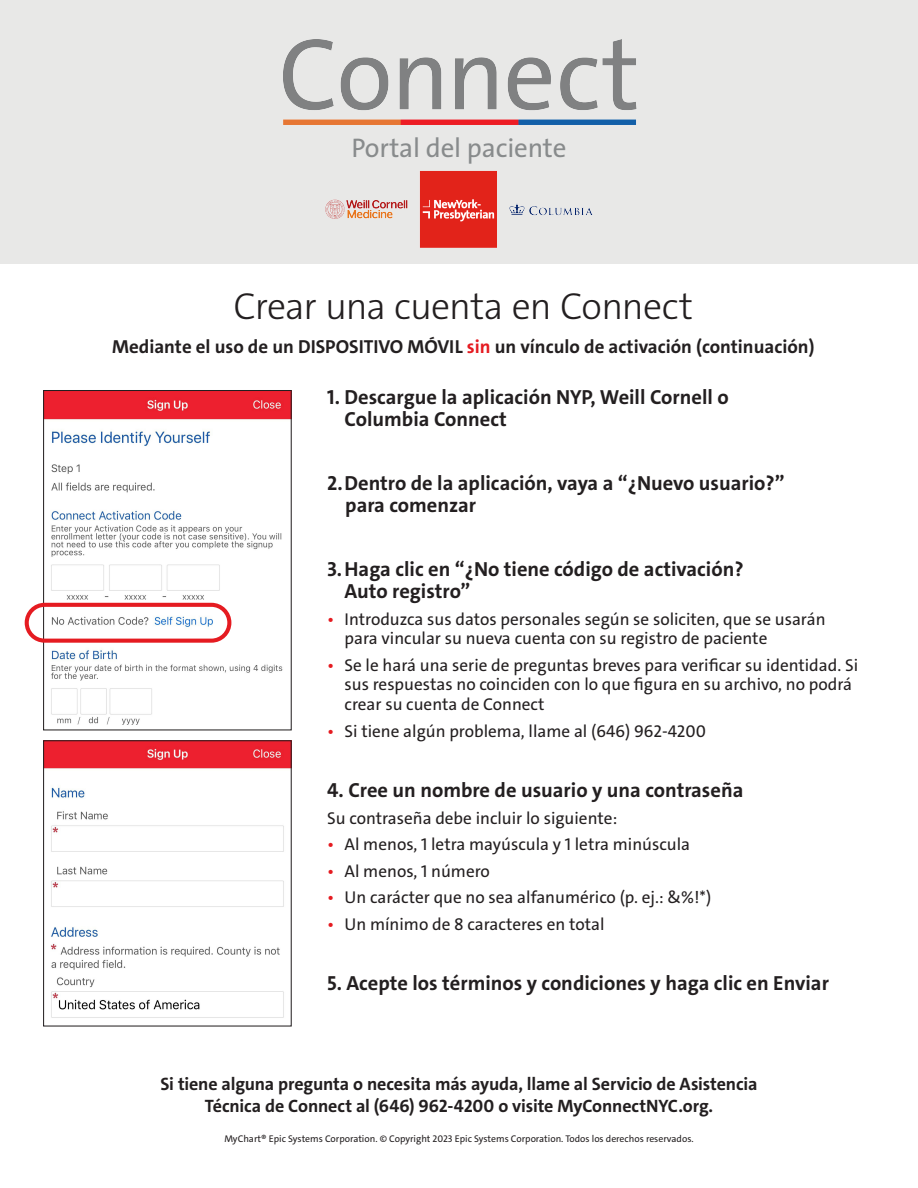
<style>
.page{position:relative;width:918px;height:1188px;background:#fff}
.page>*{position:absolute;margin:0;border:0;box-sizing:border-box;transform-origin:0 0}
.t1{font:300 37.8px "The Sans C4 s";letter-spacing:-.025em;color:#231f20}
.t2{font:27px "The Sans";letter-spacing:-.005em;color:#888b8c}
.t3{font:700 20.4px/22.5px "The Sans C4 s";color:#231f20}
.t4{font:700 18.9px "The Sans C4 s";color:#231f20}
.t5{font:700 18px/22.5px "The Sans C4 s";letter-spacing:-.01em;color:#231f20;text-align:center}
.t6{font:17.1px/19.6px "The Sans C4 s";color:#231f20}
.t7{font:9.75px "The Sans C4 s";color:#231f20}
.s1{color:#e51b21}
</style>
<div class="page">
<div style="left:0;top:0;width:918px;height:264px;background:#e8e8e7"></div>
<img style="left:283px;top:39px;width:354px;height:209px">
<div style="left:0;top:134px;width:918px;height:32px;background:#e8e8e7"></div>
<img style="left:45px;top:392px;width:245px;height:333px">
<div style="left:43px;top:390px;width:249px;height:340px;border:1px solid #231f20"></div>
<img style="left:45px;top:742px;width:245px;height:276px">
<div style="left:43px;top:740px;width:249px;height:287px;border:1px solid #231f20"></div>
<div style="left:25px;top:603px;width:206px;height:40px;border:4px solid #e51b21;border-radius:18px"></div>
<h2 class="t2" style="left:351px;top:125px;width:217px">Portal del paciente</h2>
<p class="t1" style="left:233px;top:282px;width:461px">Crear una cuenta en Connect</p>
<p class="t4" style="left:112px;top:334px;width:704px">Mediante el uso de un DISPOSITIVO MÓVIL <span class="s1">sin</span> un vínculo de activación (continuación)</p>
<p class="t3" style="left:345px;top:386px;width:386px;text-indent:-17px">1. Descargue la aplicación NYP, Weill Cornell o<br>Columbia Connect</p>
<p class="t3" style="left:345px;top:472px;width:441px;text-indent:-18px">2.Dentro de la aplicación, vaya a “¿Nuevo usuario?” para comenzar</p>
<p class="t3" style="left:345px;top:558px;width:401px;text-indent:-17px">3.Haga clic en “¿No tiene código de activación?<br>Auto registro”</p>
<p class="t6" style="left:345px;top:609px;width:482px;text-indent:-17px"><span class="s1">•</span> Introduzca sus datos personales según se soliciten, que se usarán para vincular su nueva cuenta con su registro de paciente</p>
<p class="t6" style="left:345px;top:655px;width:515px;text-indent:-17px"><span class="s1">•</span> Se le hará una serie de preguntas breves para verificar su identidad. Si sus respuestas no coinciden con lo que figura en su archivo, no podrá crear su cuenta de Connect</p>
<p class="t6" style="left:327px;top:721px;width:380px"><span class="s1">•</span> Si tiene algún problema, llame al (646) 962-4200</p>
<p class="t3" style="left:327px;top:779px;width:418px">4. Cree un nombre de usuario y una contraseña</p>
<p class="t6" style="left:327px;top:808px;width:292px">Su contraseña debe incluir lo siguiente:</p>
<p class="t6" style="left:327px;top:835px;width:364px"><span class="s1">•</span> Al menos, 1 letra mayúscula y 1 letra minúscula</p>
<p class="t6" style="left:327px;top:861px;width:164px"><span class="s1">•</span> Al menos, 1 número</p>
<p class="t6" style="left:327px;top:888px;width:386px"><span class="s1">•</span> Un carácter que no sea alfanumérico (p. ej.: &amp;%!*)</p>
<p class="t6" style="left:327px;top:914px;width:279px"><span class="s1">•</span> Un mínimo de 8 caracteres en total</p>
<p class="t3" style="left:327px;top:972px;width:503px">5. Acepte los términos y condiciones y haga clic en Enviar</p>
<p class="t5" style="left:160px;top:1073px;width:599px">Si tiene alguna pregunta o necesita más ayuda, llame al Servicio de Asistencia<br>Técnica de Connect al (646) 962-4200 o visite MyConnectNYC.org.</p>
<p class="t7" style="left:224px;top:1132px;width:471px">MyChart® Epic Systems Corporation. © Copyright 2023 Epic Systems Corporation. Todos los derechos reservados.</p>
</div>
